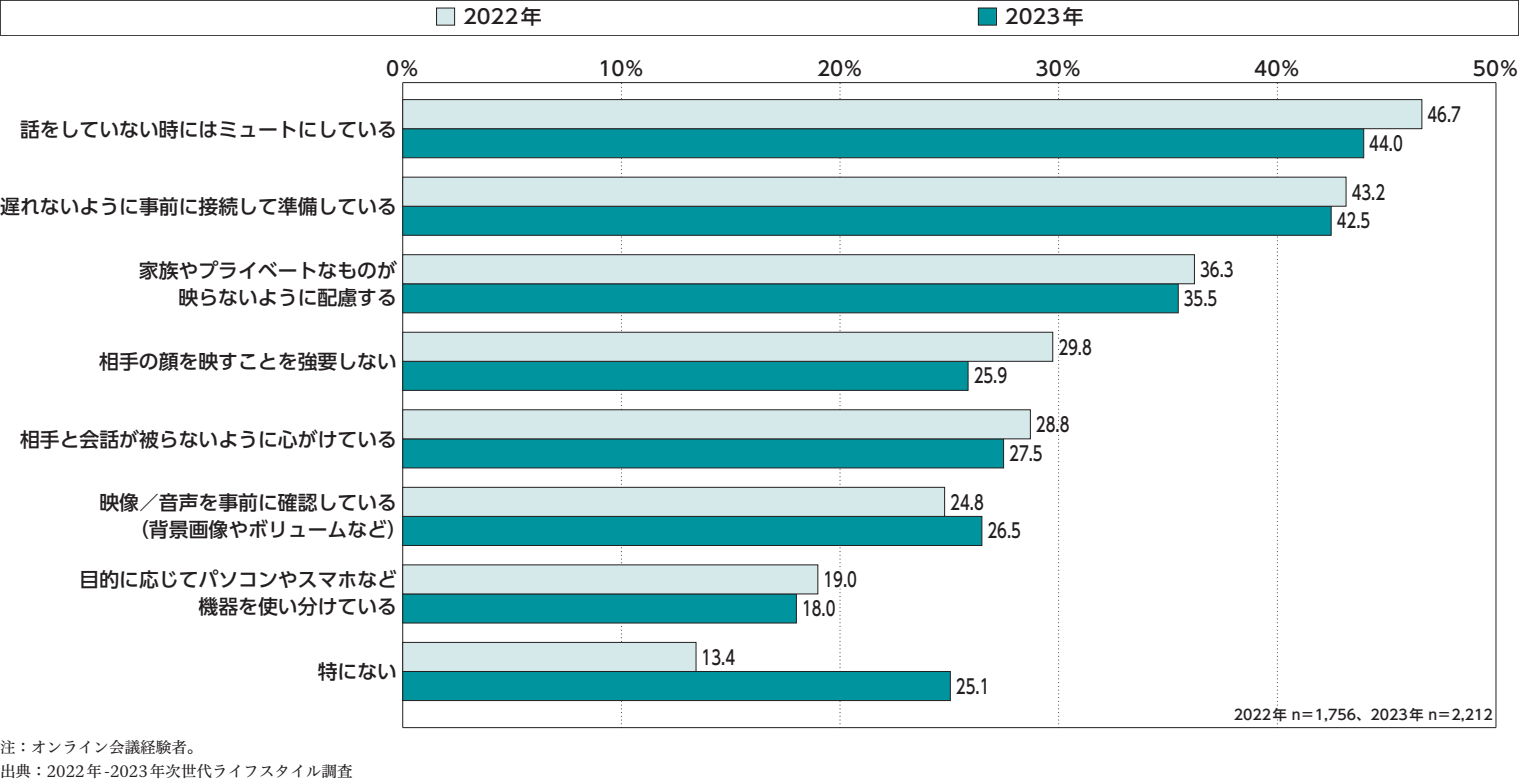
<style>
.page{position:relative;width:1519px;height:781px;background:#fff}
.page>*{position:absolute;margin:0;border:0;box-sizing:border-box;transform-origin:0 0}
.t1{font:500 19.8px/27px "UD Shin Go Pr 6";color:#231f20;text-align:right}
.t2{font:500 19.8px/28.6px "UD Shin Go Pr 6";color:#030303;scale:.75 1}
.t3{font:500 19.8px "UD Shin Go Pr 6";color:#231f20;scale:1.06 1}
.t4{font:15.6px/24px "Hiragino UD Serif Std N W4";color:#231f20}
.t5{font:500 14.2px "UD Shin Go Pr 6";color:#231f20}
.s1{color:#d5e9eb}
.s2{color:#00949e}
</style>
<div class="page">
<hr style="left:402px;top:83px;width:1px;height:645px;background:#231f20">
<svg style="left:621px;top:83px;width:1px;height:642px"></svg>
<hr style="left:403px;top:82px;width:1093px;height:1px;background:#231f20">
<svg style="left:0;top:0;width:1519px;height:36px"></svg>
<hr style="left:403px;top:727px;width:1093px;height:1px;background:#231f20">
<hr style="left:1495px;top:83px;width:1px;height:645px;background:#231f20">
<div style="left:402px;top:128px;width:962px;height:30px;background:#00949e;border:1px solid #231f20"></div>
<div style="left:402px;top:206px;width:929px;height:30px;background:#00949e;border:1px solid #231f20"></div>
<div style="left:402px;top:283px;width:777px;height:30px;background:#00949e;border:1px solid #231f20"></div>
<div style="left:402px;top:361px;width:566px;height:30px;background:#00949e;border:1px solid #231f20"></div>
<div style="left:402px;top:438px;width:602px;height:30px;background:#00949e;border:1px solid #231f20"></div>
<div style="left:402px;top:516px;width:580px;height:30px;background:#00949e;border:1px solid #231f20"></div>
<div style="left:402px;top:594px;width:395px;height:29px;background:#00949e;border:1px solid #231f20"></div>
<div style="left:402px;top:671px;width:549px;height:30px;background:#00949e;border:1px solid #231f20"></div>
<div style="left:402px;top:99px;width:1020px;height:30px;background:#d5e9eb;border:1px solid #231f20"></div>
<div style="left:402px;top:177px;width:944px;height:30px;background:#d5e9eb;border:1px solid #231f20"></div>
<div style="left:402px;top:254px;width:793px;height:30px;background:#d5e9eb;border:1px solid #231f20"></div>
<div style="left:402px;top:332px;width:651px;height:30px;background:#d5e9eb;border:1px solid #231f20"></div>
<div style="left:402px;top:409px;width:629px;height:30px;background:#d5e9eb"></div>
<div style="left:402px;top:487px;width:543px;height:30px;background:#d5e9eb;border:1px solid #231f20"></div>
<div style="left:402px;top:564px;width:416px;height:30px;background:#d5e9eb"></div>
<div style="left:402px;top:642px;width:294px;height:30px;background:#d5e9eb;border:1px solid #231f20"></div>
<svg style="left:1179px;top:83px;width:315px;height:645px"></svg>
<svg style="left:799px;top:83px;width:61px;height:645px"></svg>
<svg style="left:943px;top:83px;width:152px;height:645px"></svg>
<p class="t3" style="left:435px;top:1px;width:102px"><span class="s1">■</span> 2022年</p>
<p class="t3" style="left:977px;top:1px;width:102px"><span class="s2">■</span> 2023年</p>
<p class="t1" style="left:817px;top:54px;width:48px">20％</p>
<p class="t1" style="left:386px;top:54px;width:34px">0％</p>
<p class="t1" style="left:598px;top:54px;width:48px">10％</p>
<p class="t1" style="left:1036px;top:54px;width:48px">30％</p>
<p class="t1" style="left:1254px;top:54px;width:48px">40％</p>
<p class="t1" style="left:1473px;top:54px;width:48px">50％</p>
<p class="t1" style="left:20px;top:115px;width:379px">話をしていない時にはミュートにしている</p>
<p class="t1" style="left:0;top:193px;width:398px">遅れないように事前に接続して準備している</p>
<p class="t1" style="left:139px;top:257px;width:259px">家族やプライベートなものが映らないように配慮する</p>
<p class="t1" style="left:99px;top:348px;width:299px">相手の顔を映すことを強要しない</p>
<p class="t1" style="left:20px;top:425px;width:379px">相手と会話が被らないように心がけている</p>
<p class="t1" style="left:129px;top:488px;width:279px;text-align:left;text-indent:-30px">映像／音声を事前に確認している（背景画像やボリュームなど）</p>
<p class="t1" style="left:80px;top:566px;width:319px">目的に応じてパソコンやスマホなど機器を使い分けている</p>
<p class="t1" style="left:318px;top:658px;width:81px">特にない</p>
<p class="t4" style="left:0;top:734px;width:354px">注：オンライン会議経験者。<br>出典：2022年-2023年次世代ライフスタイル調査</p>
<p class="t2" style="left:702px;top:643px;width:46px">13.4</p>
<p class="t2" style="left:802px;top:565px;width:75px;text-indent:21px">19.0<br>18.0</p>
<p class="t2" style="left:974px;top:361px;width:46px">25.9</p>
<p class="t2" style="left:1058px;top:332px;width:46px">29.8</p>
<p class="t2" style="left:950px;top:487px;width:46px">24.8</p>
<p class="t2" style="left:1009px;top:410px;width:82px;text-indent:27px">28.8<br>27.5</p>
<p class="t2" style="left:987px;top:516px;width:46px">26.5</p>
<p class="t2" style="left:956px;top:671px;width:46px">25.1</p>
<p class="t2" style="left:1184px;top:255px;width:68px;text-indent:16px">36.3<br>35.5</p>
<p class="t2" style="left:1369px;top:128px;width:46px">44.0</p>
<p class="t2" style="left:1337px;top:177px;width:66px;text-indent:15px">43.2<br>42.5</p>
<p class="t2" style="left:1427px;top:100px;width:46px">46.7</p>
<p class="t5" style="left:1234px;top:703px;width:260px">2022年 n＝1,756、2023年 n＝2,212</p>
</div>
